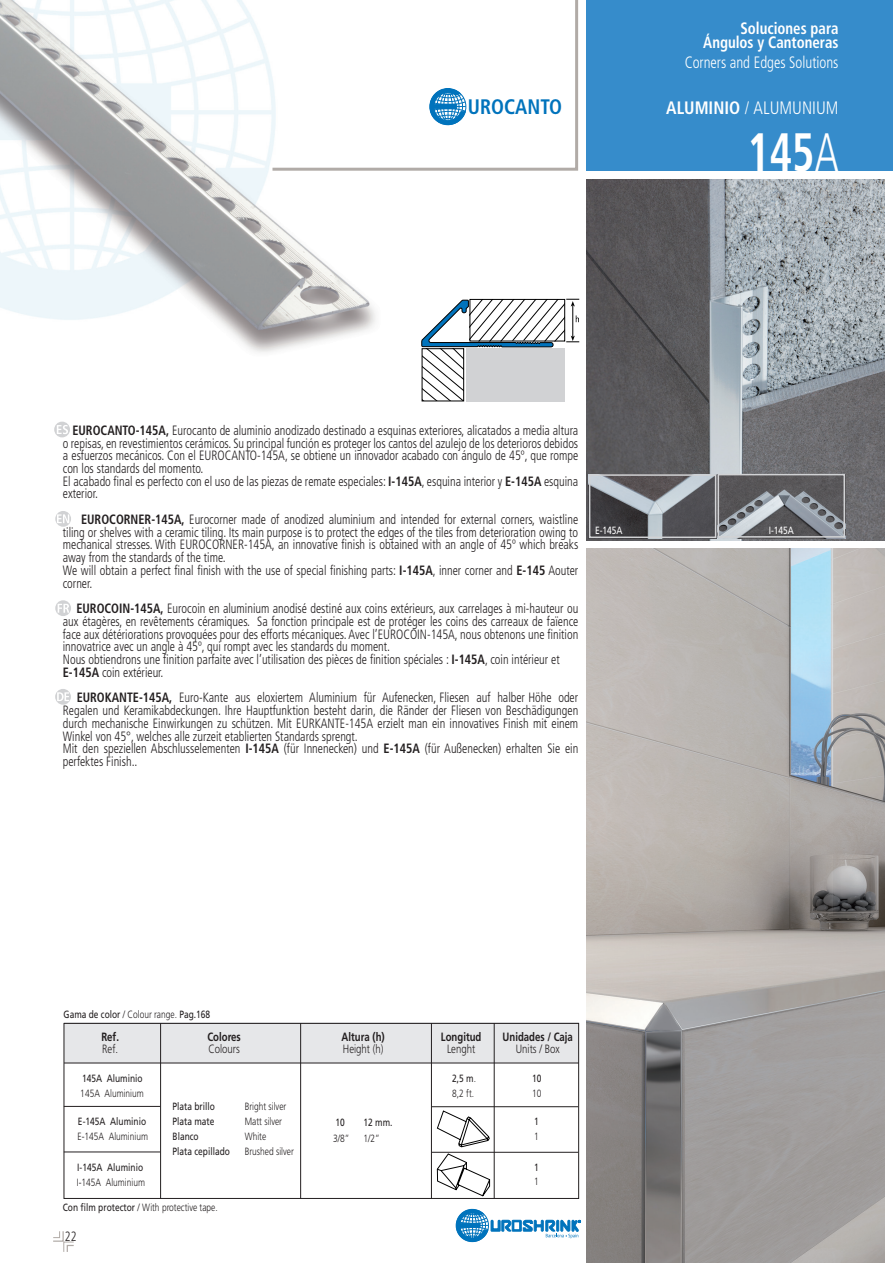
<style>
.page{position:relative;width:893px;height:1263px;background:#fff}
.page>*{position:absolute;margin:0;border:0;box-sizing:border-box;transform-origin:0 0}
.t1{font:700 condensed 54px "Frutiger";color:#fff;scale:.8 1}
.t2{font:700 condensed 21px "Frutiger";color:#0073bc;scale:.95 1}
.t3{font:300 condensed 18px "Frutiger";color:#fff;scale:.95 1}
.t4{font:700 condensed 16.5px/14.5px "Frutiger";color:#fff;text-align:right;scale:.9 1}
.t5{font:300 condensed 16.5px "Frutiger";color:#fff;scale:.9 1}
.t6{font:300 condensed 13.5px/12.8px "Frutiger";color:#231f20;scale:.9 1}
.t7{font:700 12px "Frutiger";color:#231f20;scale:.8 1}
.t8{font:300 12px "Frutiger";color:#231f20;scale:.8 1}
.t9{font:300 10.5px/15px "Frutiger";color:#231f20;scale:.8 1}
.t10{font:10.5px/15px "Frutiger";color:#231f20;scale:.8 1}
.t11{font:10.5px "Frutiger";color:#fff;scale:.8 1}
.s1{font-weight:700}
.s2{font-weight:300}
.s3{font-weight:400}
</style>
<div class="page">
<img style="left:587px;top:548px;width:297px;height:715px">
<div style="left:587px;top:0;width:306px;height:171px;background:#368ccb"></div>
<img style="left:0;top:0;width:376px;height:353px">
<img style="left:587px;top:179px;width:297px;height:362px">
<svg style="left:455px;top:1209px;width:126px;height:33px"></svg>
<svg style="left:53px;top:1231px;width:21px;height:21px"></svg>
<div style="left:54px;top:422px;width:16px;height:15px;background:#d1d2d4;border-radius:50%"></div>
<svg style="left:57px;top:425px;width:11px;height:9px"></svg>
<div style="left:55px;top:511px;width:16px;height:16px;background:#d1d2d4;border-radius:50%"></div>
<svg style="left:57px;top:514px;width:12px;height:9px"></svg>
<svg style="left:55px;top:600px;width:16px;height:16px"></svg>
<svg style="left:58px;top:604px;width:11px;height:9px"></svg>
<svg style="left:55px;top:689px;width:16px;height:16px"></svg>
<svg style="left:57px;top:692px;width:12px;height:9px"></svg>
<div style="left:64px;top:1023px;width:514px;height:40px;background:#e6e7e9"></div>
<div style="left:64px;top:1023px;width:515px;height:176px;border:1px solid #231f20"></div>
<hr style="left:64px;top:1063px;width:515px;height:1px;background:#231f20">
<hr style="left:64px;top:1106px;width:96px;height:1px;background:#231f20">
<hr style="left:64px;top:1151px;width:96px;height:1px;background:#231f20">
<hr style="left:432px;top:1106px;width:146px;height:1px;background:#231f20">
<hr style="left:432px;top:1152px;width:146px;height:1px;background:#231f20">
<hr style="left:160px;top:1023px;width:1px;height:176px;background:#231f20">
<hr style="left:300px;top:1023px;width:1px;height:176px;background:#231f20">
<hr style="left:431px;top:1023px;width:1px;height:176px;background:#231f20">
<hr style="left:494px;top:1023px;width:1px;height:176px;background:#231f20">
<svg style="left:421px;top:299px;width:158px;height:102px"></svg>
<div style="left:422px;top:349px;width:42px;height:52px;border:1px solid #000"></div>
<div style="left:466px;top:348px;width:99px;height:54px;background:#d1d2d4"></div>
<svg style="left:437px;top:1110px;width:53px;height:37px"></svg>
<svg style="left:436px;top:1153px;width:54px;height:44px"></svg>
<img style="left:721px;top:477px;width:121px;height:58px">
<div style="left:718px;top:474px;width:127px;height:64px;border:2px solid #d1d2d4"></div>
<img style="left:592px;top:477px;width:121px;height:58px">
<div style="left:589px;top:474px;width:127px;height:64px;border:2px solid #d1d2d4"></div>
<svg style="left:269px;top:0;width:310px;height:172px"></svg>
<p class="t4" style="left:703px;top:21px;width:152px">Soluciones para<br>Ángulos y Cantoneras</p>
<p class="t5" style="left:685px;top:53px;width:172px">Corners and Edges Solutions</p>
<h2 class="t2" style="left:468px;top:94px;width:100px">UROCANTO</h2>
<h3 class="t3" style="left:666px;top:98px;width:183px"><span class="s1">ALUMINIO</span> / ALUMUNIUM</h3>
<h1 class="t1" style="left:747px;top:120px;width:116px">145<span class="s2">A</span></h1>
<p class="t6" style="left:63px;top:424px;width:574px;text-indent:10px"><span class="s1">EUROCANTO-145A,</span> Eurocanto de aluminio anodizado destinado a esquinas exteriores, alicatados a media altura o repisas, en revestimientos cerámicos. Su principal función es proteger los cantos del azulejo de los deterioros debidos a esfuerzos mecánicos. Con el EUROCANTO-145A, se obtiene un innovador acabado con ángulo de 45º, que rompe con los standards del momento.<br>El acabado final es perfecto con el uso de las piezas de remate especiales: <span class="s1">I-145A</span>, esquina interior y <span class="s1">E-145A</span> esquina exterior.</p>
<p class="t6" style="left:63px;top:513px;width:574px;text-indent:18px"><span class="s1">EUROCORNER-145A,</span> Eurocorner made of anodized aluminium and intended for external corners, waistline tiling or shelves with a ceramic tiling. Its main purpose is to protect the edges of the tiles from deterioration owing to mechanical stresses. With EUROCORNER-145A, an innovative finish is obtained with an angle of 45º which breaks away from the standards of the time.<br>We will obtain a perfect final finish with the use of special finishing parts: <span class="s1">I-145A</span>, inner corner and <span class="s1">E-145</span> Aouter corner.</p>
<p class="t6" style="left:63px;top:602px;width:574px;text-indent:14px"><span class="s1">EUROCOIN-145A,</span> Eurocoin en aluminium anodisé destiné aux coins extérieurs, aux carrelages à mi-hauteur ou aux étagères, en revêtements céramiques. Sa fonction principale est de protéger les coins des carreaux de faïence face aux détériorations provoquées pour des efforts mécaniques. Avec l’EUROCOIN-145A, nous obtenons une finition innovatrice avec un angle à 45º, qui rompt avec les standards du moment.<br>Nous obtiendrons une finition parfaite avec l’utilisation des pièces de finition spéciales : <span class="s1">I-145A</span>, coin intérieur et <span class="s1">E-145A</span> coin extérieur.</p>
<p class="t6" style="left:63px;top:691px;width:574px;text-indent:14px"><span class="s1">EUROKANTE-145A,</span> Euro-Kante aus eloxiertem Aluminium für Aufenecken, Fliesen auf halber Höhe oder Regalen und Keramikabdeckungen. Ihre Hauptfunktion besteht darin, die Ränder der Fliesen von Beschädigungen durch mechanische Einwirkungen zu schützen. Mit EURKANTE-145A erzielt man ein innovatives Finish mit einem Winkel von 45°, welches alle zurzeit etablierten Standards sprengt.<br>Mit den speziellen Abschlusselementen <span class="s1">I-145A</span> (für Innenecken) und <span class="s1">E-145A</span> (für Außenecken) erhalten Sie ein perfektes Finish..</p>
<p class="t11" style="left:595px;top:524px;width:36px">E-145A</p>
<p class="t11" style="left:769px;top:524px;width:33px">I-145A</p>
<p class="t10" style="left:64px;top:1007px;width:185px">Gama de color <span class="s2">/ Colour range.</span> Pag.168</p>
<p class="t7" style="left:101px;top:1030px;width:24px">Ref.</p>
<p class="t8" style="left:102px;top:1042px;width:22px">Ref.</p>
<p class="t10" style="left:82px;top:1071px;width:77px">145A Aluminio</p>
<p class="t7" style="left:207px;top:1030px;width:43px">Colores</p>
<p class="t8" style="left:208px;top:1042px;width:41px">Colours</p>
<p class="t9" style="left:80px;top:1086px;width:81px">145A Aluminium</p>
<p class="t10" style="left:78px;top:1114px;width:87px">E-145A Aluminio</p>
<p class="t10" style="left:77px;top:1160px;width:84px">I-145A Aluminio</p>
<p class="t10" style="left:173px;top:1099px;width:73px">Plata brillo<br>Plata mate<br>Blanco<br>Plata cepillado</p>
<p class="t9" style="left:245px;top:1099px;width:63px">Bright silver<br>Matt silver<br>White<br>Brushed silver</p>
<p class="t9" style="left:78px;top:1129px;width:90px">E-145A Aluminium</p>
<p class="t9" style="left:77px;top:1175px;width:87px">I-145A Aluminium</p>
<p class="t9" style="left:63px;top:1199px;width:195px"><span class="s3">Con film protector</span> / With protective tape.</p>
<p class="t6" style="left:65px;top:1230px;width:14px">22</p>
<p class="t7" style="left:342px;top:1030px;width:55px">Altura (h)</p>
<p class="t8" style="left:343px;top:1042px;width:52px">Height (h)</p>
<p class="t10" style="left:335px;top:1114px;width:13px">10</p>
<p class="t10" style="left:364px;top:1114px;width:38px">12 mm.</p>
<p class="t9" style="left:333px;top:1130px;width:22px">3/8”</p>
<p class="t9" style="left:363px;top:1130px;width:22px">1/2”</p>
<p class="t7" style="left:441px;top:1030px;width:52px">Longitud</p>
<p class="t8" style="left:447px;top:1042px;width:37px">Lenght</p>
<p class="t7" style="left:503px;top:1030px;width:90px">Unidades / Caja</p>
<p class="t8" style="left:516px;top:1042px;width:56px">Units / Box</p>
<p class="t9" style="left:452px;top:1072px;width:31px;line-height:14.2px"><span class="s3">2,5 m</span>.<br>8,2 ft.</p>
<p class="t10" style="left:532px;top:1071px;width:13px">10</p>
<p class="t10" style="left:534px;top:1114px;width:7px">1</p>
<p class="t10" style="left:534px;top:1159px;width:7px">1</p>
<p class="t9" style="left:532px;top:1086px;width:13px">10</p>
<p class="t9" style="left:534px;top:1128px;width:7px">1</p>
<p class="t9" style="left:534px;top:1174px;width:7px">1</p>
</div>
